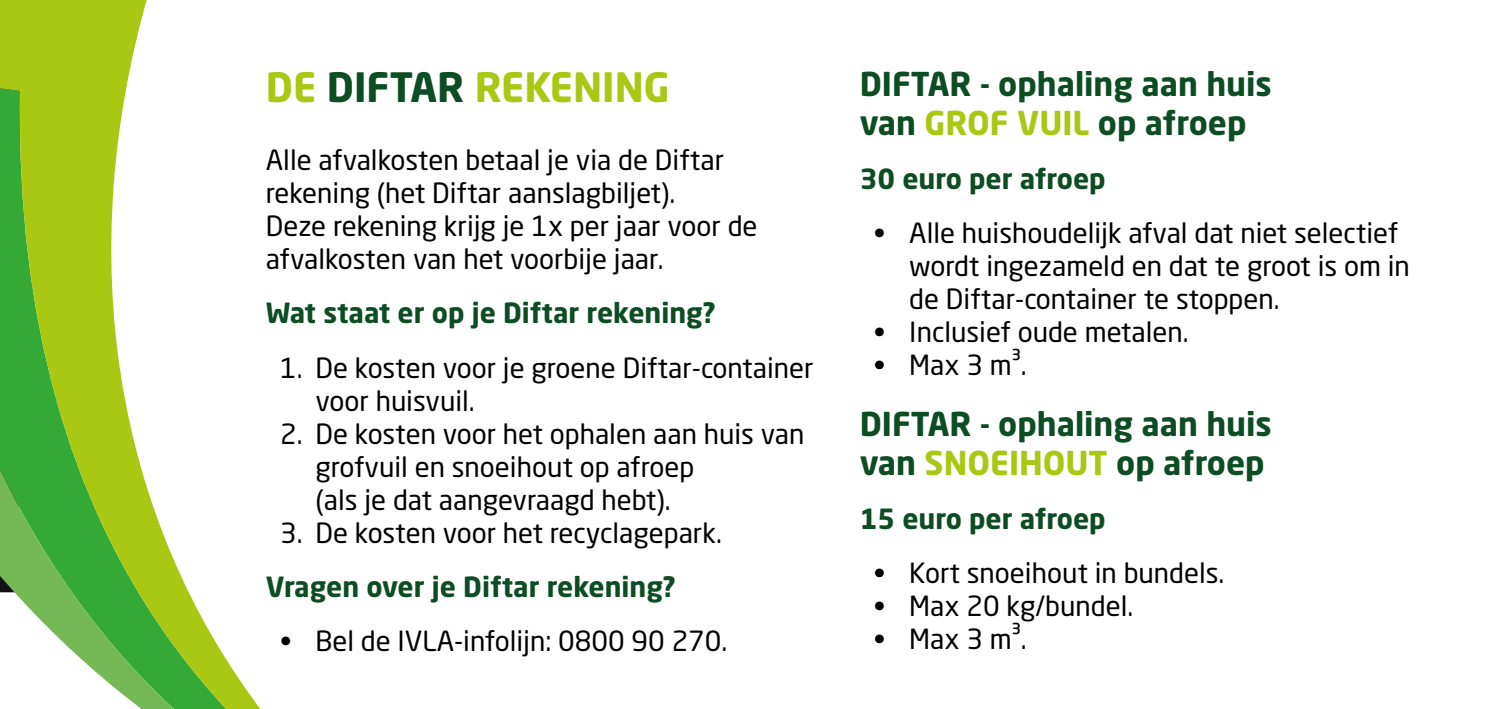
<style>
.page{position:relative;width:1489px;height:709px;background:#fff}
.page>*{position:absolute;margin:0;border:0;box-sizing:border-box;transform-origin:0 0}
.t1{font:700 40px "Neo Sans W1 G";color:#a8c813}
.t2{font:700 32.5px/39px "Neo Sans W1 G";color:#0c4d24}
.t3{font:27.5px/33px "Neo Sans W1 G";color:#000}
.t4{font:700 27.5px "Neo Sans W1 G";color:#0c4d24}
.s1{color:#0c4d24}
.s2{color:#a8c813}
</style>
<div class="page">
<svg style="left:0;top:0;width:261px;height:709px"></svg>
<h1 class="t1" style="left:266px;top:61px;width:405px">DE <span class="s1">DIFTAR</span> REKENING</h1>
<p class="t3" style="left:266px;top:143px;width:493px">Alle afvalkosten betaal je via de Diftar rekening (het Diftar aanslagbiljet).<br>Deze rekening krijg je 1x per jaar voor de afvalkosten van het voorbije jaar.</p>
<p class="t4" style="left:266px;top:295px;width:451px">Wat staat er op je Diftar rekening?</p>
<p class="t3" style="left:315px;top:350px;width:499px;text-indent:-35px">1. De kosten voor je groene Diftar-container voor huisvuil.</p>
<p class="t3" style="left:315px;top:416px;width:490px;text-indent:-35px">2. De kosten voor het ophalen aan huis van grofvuil en snoeihout op afroep<br>(als je dat aangevraagd hebt).</p>
<p class="t3" style="left:280px;top:515px;width:443px">3. De kosten voor het recyclagepark.</p>
<p class="t4" style="left:266px;top:569px;width:412px">Vragen over je Diftar rekening?</p>
<p class="t3" style="left:280px;top:624px;width:449px">• Bel de IVLA-infolijn: 0800 90 270.</p>
<p class="t2" style="left:859px;top:64px;width:414px">DIFTAR - ophaling aan huis van <span class="s2">GROF VUIL</span> op afroep</p>
<p class="t4" style="left:859px;top:161px;width:247px">30 euro per afroep</p>
<p class="t3" style="left:909px;top:216px;width:502px;text-indent:-35px">• Alle huishoudelijk afval dat niet selectief wordt ingezameld en dat te groot is om in de Diftar-container te stoppen.</p>
<p class="t3" style="left:873px;top:315px;width:316px">• Inclusief oude metalen.</p>
<p class="t3" style="left:873px;top:348px;width:154px">• Max 3 m³.</p>
<p class="t2" style="left:859px;top:403px;width:414px">DIFTAR - ophaling aan huis van <span class="s2">SNOEIHOUT</span> op afroep</p>
<p class="t4" style="left:859px;top:501px;width:247px">15 euro per afroep</p>
<p class="t3" style="left:873px;top:556px;width:352px">• Kort snoeihout in bundels.</p>
<p class="t3" style="left:873px;top:589px;width:261px">• Max 20 kg/bundel.</p>
<p class="t3" style="left:873px;top:622px;width:154px">• Max 3 m³.</p>
</div>
